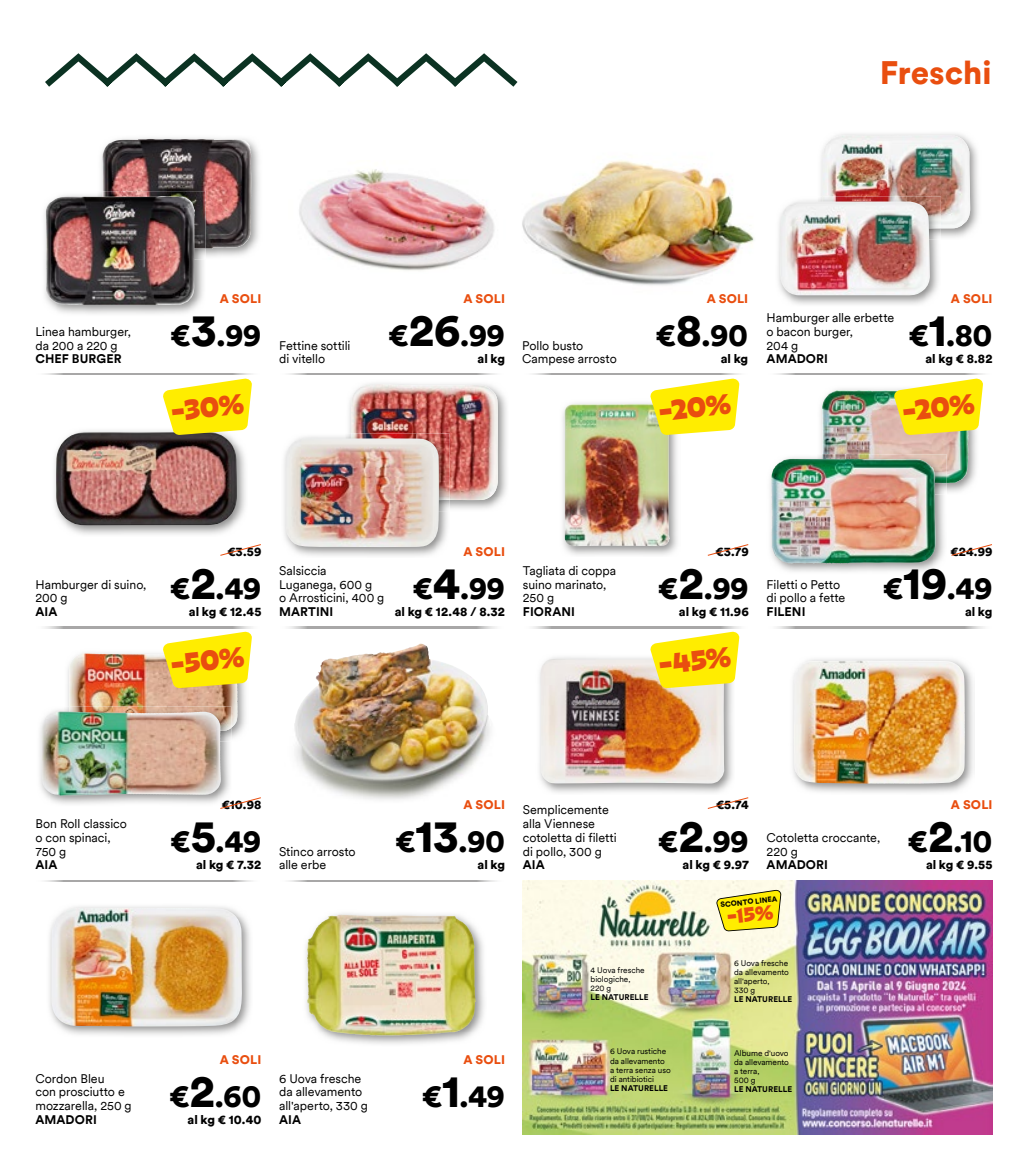
<style>
.page{position:relative;width:1028px;height:1170px;background:#fff}
.page>*{position:absolute;margin:0;border:0;box-sizing:border-box;transform-origin:0 0}
.t1{font:900 32.5px "Circular XXTT";color:#e94e0f}
.t2{font:900 31.25px "Circular XXTT";letter-spacing:-.02em;color:#000}
.t3{font:900 28.75px "Retail";color:#e94e0f}
.t4{font:900 20.75px "Retail";color:#e94e0f}
.t5{font:12.5px/13.8px "Circular XXTT";letter-spacing:-.005em;color:#000}
.t6{font:900 12.5px "Circular XXTT";color:#000}
.t7{font:700 12.5px "Circular XXTT";letter-spacing:.005em;color:#000}
.t8{font:900 12.5px "Circular XXTT";letter-spacing:.015em;color:#e94e0f}
.t9{font:8.25px/9.1px "Circular XXTT";letter-spacing:-.005em;color:#000}
.t10{font:700 8.25px "Circular XXTT";letter-spacing:.005em;color:#000}
.t11{font:900 7.38px "Circular XXTT";color:#000}
.s1{font-size:45px}
</style>
<div class="page">
<svg style="left:45px;top:53px;width:472px;height:34px"></svg>
<img style="left:820px;top:389px;width:146px;height:65px">
<img style="left:839px;top:390px;width:54px;height:1px">
<img style="left:770px;top:457px;width:174px;height:115px">
<img style="left:817px;top:454px;width:129px;height:40px">
<img style="left:822px;top:454px;width:113px;height:30px">
<img style="left:771px;top:458px;width:83px;height:105px">
<img style="left:101px;top:138px;width:149px;height:53px">
<img style="left:102px;top:139px;width:141px;height:109px">
<img style="left:44px;top:195px;width:160px;height:119px">
<img style="left:97px;top:191px;width:108px;height:68px">
<img style="left:102px;top:191px;width:103px;height:57px">
<img style="left:46px;top:196px;width:116px;height:108px">
<img style="left:299px;top:169px;width:196px;height:102px">
<img style="left:522px;top:160px;width:232px;height:125px">
<img style="left:821px;top:134px;width:38px;height:62px">
<svg style="left:918px;top:135px;width:26px;height:1px"></svg>
<img style="left:778px;top:200px;width:161px;height:105px">
<img style="left:818px;top:196px;width:122px;height:44px">
<img style="left:822px;top:196px;width:52px;height:5px">
<img style="left:780px;top:201px;width:149px;height:94px">
<img style="left:54px;top:430px;width:192px;height:105px">
<img style="left:56px;top:432px;width:181px;height:93px">
<svg style="left:162px;top:378px;width:90px;height:57px"></svg>
<svg style="left:220px;top:544px;width:41px;height:12px"></svg>
<img style="left:349px;top:383px;width:158px;height:126px">
<img style="left:351px;top:384px;width:147px;height:116px">
<img style="left:284px;top:436px;width:164px;height:120px">
<img style="left:350px;top:433px;width:100px;height:67px">
<img style="left:285px;top:438px;width:154px;height:109px">
<img style="left:562px;top:403px;width:116px;height:152px">
<img style="left:564px;top:404px;width:106px;height:142px">
<svg style="left:649px;top:378px;width:90px;height:57px"></svg>
<svg style="left:707px;top:544px;width:42px;height:12px"></svg>
<img style="left:67px;top:653px;width:37px;height:53px">
<img style="left:69px;top:653px;width:16px;height:36px">
<img style="left:39px;top:710px;width:191px;height:94px">
<img style="left:64px;top:706px;width:167px;height:35px">
<img style="left:69px;top:706px;width:66px;height:25px">
<img style="left:41px;top:711px;width:18px;height:68px">
<svg style="left:162px;top:631px;width:90px;height:57px;background:#fbe932"></svg>
<svg style="left:220px;top:797px;width:41px;height:12px"></svg>
<img style="left:294px;top:643px;width:196px;height:157px">
<img style="left:539px;top:657px;width:194px;height:136px">
<img style="left:540px;top:658px;width:184px;height:125px">
<svg style="left:649px;top:631px;width:90px;height:57px;background:#fcec35"></svg>
<svg style="left:707px;top:797px;width:42px;height:12px"></svg>
<img style="left:792px;top:659px;width:182px;height:134px">
<img style="left:793px;top:660px;width:110px;height:113px">
<img style="left:49px;top:906px;width:202px;height:129px">
<img style="left:51px;top:907px;width:191px;height:119px">
<img style="left:305px;top:913px;width:179px;height:131px">
<img style="left:307px;top:915px;width:68px;height:120px">
<svg style="left:951px;top:544px;width:41px;height:12px"></svg>
<svg style="left:893px;top:378px;width:90px;height:57px;background:#f9ea33"></svg>
<img style="left:523px;top:880px;width:469px;height:254px">
<svg style="left:716px;top:889px;width:65px;height:42px;background:#efe133"></svg>
<h1 class="t1" style="left:880px;top:50px;width:113px">Freschi</h1>
<p class="t5" style="left:35px;top:324px;width:97px">Linea hamburger, da 200 a 220 g</p>
<p class="t7" style="left:36px;top:350px;width:88px">CHEF BURGER</p>
<p class="t8" style="left:220px;top:290px;width:43px">A SOLI</p>
<p class="t8" style="left:463px;top:290px;width:43px">A SOLI</p>
<p class="t8" style="left:706px;top:290px;width:43px">A SOLI</p>
<p class="t8" style="left:951px;top:290px;width:43px">A SOLI</p>
<h2 class="t2" style="left:170px;top:313px;width:93px">€ <span class="s1">3</span>. 99</h2>
<p class="t5" style="left:279px;top:338px;width:73px">Fettine sottili di vitello</p>
<h2 class="t2" style="left:388px;top:313px;width:118px">€ <span class="s1">26</span>. 99</h2>
<p class="t6" style="left:477px;top:350px;width:29px">al kg</p>
<p class="t5" style="left:522px;top:338px;width:96px">Pollo busto<br>Campese arrosto</p>
<h2 class="t2" style="left:655px;top:313px;width:94px">€ <span class="s1">8</span>. 90</h2>
<p class="t6" style="left:720px;top:350px;width:29px">al kg</p>
<p class="t5" style="left:766px;top:310px;width:129px">Hamburger alle erbette o bacon burger,<br>204 g</p>
<p class="t7" style="left:766px;top:350px;width:63px">AMADORI</p>
<h2 class="t2" style="left:908px;top:313px;width:86px">€ <span class="s1">1</span>. 80</h2>
<p class="t6" style="left:925px;top:350px;width:69px">al kg € 8.82</p>
<h3 class="t3" style="left:169px;top:389px;width:74px;rotate:-7deg">-30%</h3>
<h3 class="t3" style="left:656px;top:389px;width:74px;rotate:-7deg">-20%</h3>
<h3 class="t3" style="left:900px;top:389px;width:74px;rotate:-7deg">-20%</h3>
<p class="t5" style="left:35px;top:577px;width:113px">Hamburger di suino,<br>200 g</p>
<p class="t7" style="left:35px;top:603px;width:23px">AIA</p>
<p class="t6" style="left:227px;top:542px;width:35px">€ 3 . 59</p>
<p class="t8" style="left:463px;top:543px;width:43px">A SOLI</p>
<h2 class="t2" style="left:170px;top:566px;width:93px">€ <span class="s1">2</span>. 49</h2>
<p class="t6" style="left:189px;top:603px;width:74px">al kg € 12.45</p>
<p class="t5" style="left:279px;top:563px;width:107px">Salsiccia<br>Luganega, 600 g<br>o Arrosticini, 400 g</p>
<p class="t7" style="left:279px;top:603px;width:56px">MARTINI</p>
<h2 class="t2" style="left:412px;top:566px;width:94px">€ <span class="s1">4</span>. 99</h2>
<p class="t6" style="left:395px;top:603px;width:112px">al kg € 12.48 / 8.32</p>
<p class="t5" style="left:523px;top:563px;width:95px">Tagliata di coppa suino marinato,<br>250 g</p>
<p class="t7" style="left:523px;top:603px;width:53px">FIORANI</p>
<h3 class="t3" style="left:168px;top:643px;width:75px;rotate:-7deg">-50%</h3>
<p class="t6" style="left:715px;top:542px;width:35px">€ 3 . 79</p>
<p class="t6" style="left:950px;top:542px;width:44px">€ 24 . 99</p>
<h2 class="t2" style="left:658px;top:566px;width:92px">€ <span class="s1">2</span>. 99</h2>
<p class="t6" style="left:679px;top:603px;width:71px">al kg € 11.96</p>
<p class="t5" style="left:766px;top:577px;width:80px">Filetti o Petto di pollo a fette</p>
<p class="t7" style="left:766px;top:603px;width:40px">FILENI</p>
<h2 class="t2" style="left:882px;top:566px;width:111px">€ <span class="s1">19</span>. 49</h2>
<p class="t6" style="left:965px;top:603px;width:29px">al kg</p>
<h3 class="t3" style="left:656px;top:642px;width:74px;rotate:-7deg">-45%</h3>
<p class="t5" style="left:35px;top:816px;width:93px">Bon Roll classico o con spinaci,<br>750 g</p>
<p class="t7" style="left:35px;top:856px;width:23px">AIA</p>
<p class="t5" style="left:35px;top:1070px;width:98px">Cordon Bleu<br>con prosciutto e mozzarella, 250 g</p>
<p class="t7" style="left:35px;top:1110px;width:63px">AMADORI</p>
<p class="t6" style="left:222px;top:795px;width:41px">€ 10 . 98</p>
<h2 class="t2" style="left:170px;top:819px;width:93px">€ <span class="s1">5</span>. 49</h2>
<p class="t6" style="left:196px;top:856px;width:67px">al kg € 7.32</p>
<p class="t5" style="left:279px;top:843px;width:78px">Stinco arrosto alle erbe</p>
<p class="t8" style="left:463px;top:796px;width:43px">A SOLI</p>
<h2 class="t2" style="left:395px;top:819px;width:112px">€ <span class="s1">13</span>. 90</h2>
<p class="t6" style="left:477px;top:856px;width:29px">al kg</p>
<p class="t5" style="left:523px;top:802px;width:95px">Semplicemente alla Viennese cotoletta di filetti di pollo, 300 g</p>
<p class="t7" style="left:523px;top:856px;width:23px">AIA</p>
<p class="t6" style="left:716px;top:795px;width:34px">€ 5 . 74</p>
<p class="t8" style="left:951px;top:796px;width:43px">A SOLI</p>
<h2 class="t2" style="left:658px;top:819px;width:92px">€ <span class="s1">2</span>. 99</h2>
<p class="t6" style="left:682px;top:856px;width:68px">al kg € 9.97</p>
<p class="t5" style="left:766px;top:830px;width:115px">Cotoletta croccante,<br>220 g</p>
<p class="t7" style="left:766px;top:856px;width:63px">AMADORI</p>
<h2 class="t2" style="left:907px;top:819px;width:86px">€ <span class="s1">2</span>. 10</h2>
<p class="t6" style="left:926px;top:856px;width:68px">al kg € 9.55</p>
<p class="t11" style="left:720px;top:899px;width:59px;rotate:-6deg">SCONTO LINEA</p>
<h3 class="t4" style="left:725px;top:900px;width:47px;rotate:-6deg">-15%</h3>
<p class="t9" style="left:590px;top:964px;width:56px">4 Uova fresche biologiche,<br>220 g</p>
<p class="t10" style="left:590px;top:991px;width:59px">LE NATURELLE</p>
<p class="t9" style="left:734px;top:957px;width:56px">6 Uova fresche da allevamento all'aperto,<br>330 g</p>
<p class="t10" style="left:734px;top:993px;width:59px">LE NATURELLE</p>
<p class="t8" style="left:220px;top:1050px;width:43px">A SOLI</p>
<h2 class="t2" style="left:169px;top:1073px;width:94px">€ <span class="s1">2</span>. 60</h2>
<p class="t6" style="left:188px;top:1110px;width:75px">al kg € 10.40</p>
<p class="t5" style="left:279px;top:1070px;width:90px">6 Uova fresche da allevamento all'aperto, 330 g</p>
<p class="t7" style="left:279px;top:1110px;width:23px">AIA</p>
<p class="t8" style="left:463px;top:1050px;width:43px">A SOLI</p>
<h2 class="t2" style="left:422px;top:1073px;width:85px">€ <span class="s1">1</span>. 49</h2>
<p class="t9" style="left:610px;top:1046px;width:62px">6 Uova rustiche da allevamento a terra senza uso di antibiotici</p>
<p class="t10" style="left:610px;top:1082px;width:59px">LE NATURELLE</p>
<p class="t9" style="left:734px;top:1048px;width:56px">Albume d'uovo da allevamento a terra,<br>500 g</p>
<p class="t10" style="left:734px;top:1083px;width:59px">LE NATURELLE</p>
</div>
